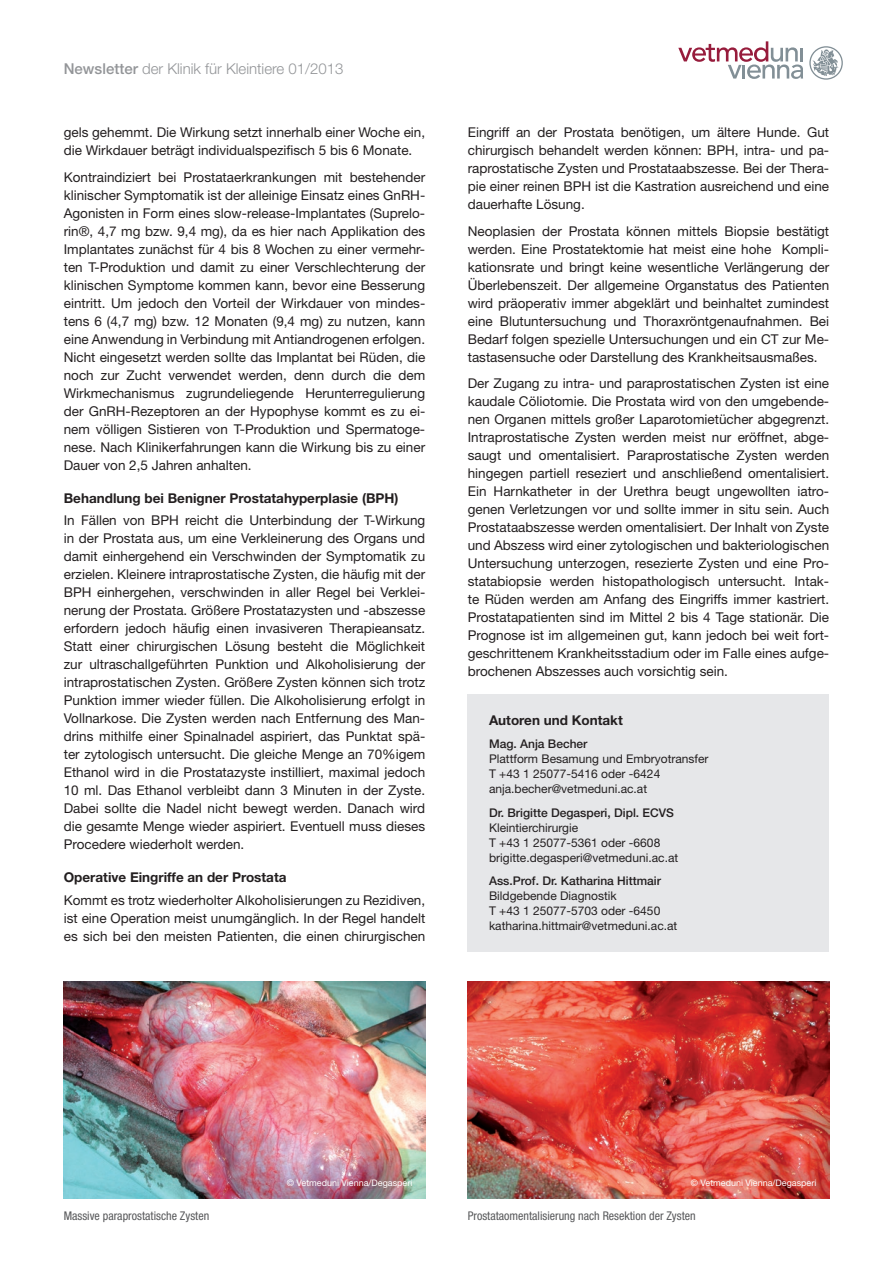
<style>
.page{position:relative;width:893px;height:1263px;background:#fff}
.page>*{position:absolute;margin:0;border:0;box-sizing:border-box;transform-origin:0 0}
.t1{font:300 15px "Helvetica Neue LT Pro";color:#939598}
.t2{font:13.5px/18px "Helvetica Neue LT Pro";color:#231f20;text-align:justify}
.t3{font:700 13.5px "Helvetica Neue LT Pro";color:#231f20}
.t4{font:12px/15px "Helvetica Neue LT Pro";color:#231f20}
.t5{font:condensed 12px "Helvetica Neue LT Pro";color:#57585a}
.t6{font:500 12px "Helvetica Neue LT Pro";color:#231f20}
.t7{font:9px "Helvetica Neue LT Pro";color:#fff}
.s1{font-weight:500}
</style>
<div class="page">
<svg style="left:678px;top:41px;width:125px;height:38px"></svg>
<svg style="left:809px;top:46px;width:34px;height:34px"></svg>
<div style="left:468px;top:694px;width:361px;height:257px;background:#e6e7e9"></div>
<img style="left:468px;top:982px;width:361px;height:216px">
<img style="left:64px;top:982px;width:361px;height:216px">
<p class="t1" style="left:64px;top:60px;width:281px"><span class="s1">Newsletter</span> der Klinik für Kleintiere 01/2013</p>
<p class="t2" style="left:64px;top:123px;width:363px">gels gehemmt. Die Wirkung setzt innerhalb einer Woche ein, die Wirkdauer beträgt individualspezifisch 5 bis 6 Monate.</p>
<p class="t2" style="left:64px;top:168px;width:363px">Kontraindiziert bei Prostataerkrankungen mit bestehender klinischer Symptomatik ist der alleinige Einsatz eines GnRH-Agonisten in Form eines slow-release-Implantates (Suprelo&shy;rin®, 4,7 mg bzw. 9,4 mg), da es hier nach Applikation des Implantates zunächst für 4 bis 8 Wochen zu einer vermehr&shy;ten T-Produktion und damit zu einer Verschlechterung der klinischen Symptome kommen kann, bevor eine Besserung eintritt. Um jedoch den Vorteil der Wirkdauer von mindes&shy;tens 6 (4,7 mg) bzw. 12 Monaten (9,4 mg) zu nutzen, kann eine Anwendung in Verbindung mit Antiandrogenen erfolgen.<br>Nicht eingesetzt werden sollte das Implantat bei Rüden, die noch zur Zucht verwendet werden, denn durch die dem Wirkmechanismus zugrundeliegende Herunterregulierung der GnRH-Rezeptoren an der Hypophyse kommt es zu ei&shy;nem völligen Sistieren von T-Produktion und Spermatoge&shy;nese. Nach Klinikerfahrungen kann die Wirkung bis zu einer Dauer von 2,5 Jahren anhalten.</p>
<p class="t3" style="left:64px;top:489px;width:336px">Behandlung bei Benigner Prostatahyperplasie (BPH)</p>
<p class="t2" style="left:64px;top:511px;width:363px">In Fällen von BPH reicht die Unterbindung der T-Wirkung in der Prostata aus, um eine Verkleinerung des Organs und damit einhergehend ein Verschwinden der Symptomatik zu erzielen. Kleinere intraprostatische Zysten, die häufig mit der BPH einhergehen, verschwinden in aller Regel bei Verklei&shy;nerung der Prostata. Größere Prostatazysten und -abszesse erfordern jedoch häufig einen invasiveren Therapieansatz.<br>Statt einer chirurgischen Lösung besteht die Möglichkeit zur ultraschallgeführten Punktion und Alkoholisierung der intraprostatischen Zysten. Größere Zysten können sich trotz Punktion immer wieder füllen. Die Alkoholisierung erfolgt in Vollnarkose. Die Zysten werden nach Entfernung des Man&shy;drins mithilfe einer Spinalnadel aspiriert, das Punktat spä&shy;ter zytologisch untersucht. Die gleiche Menge an 70%igem Ethanol wird in die Prostatazyste instilliert, maximal jedoch 10 ml. Das Ethanol verbleibt dann 3 Minuten in der Zyste.<br>Dabei sollte die Nadel nicht bewegt werden. Danach wird die gesamte Menge wieder aspiriert. Eventuell muss dieses Procedere wiederholt werden.</p>
<p class="t3" style="left:64px;top:869px;width:224px">Operative Eingriffe an der Prostata</p>
<p class="t2" style="left:64px;top:890px;width:363px">Kommt es trotz wiederholter Alkoholisierungen zu Rezidiven, ist eine Operation meist unumgänglich. In der Regel handelt es sich bei den meisten Patienten, die einen chirurgischen</p>
<p class="t2" style="left:468px;top:123px;width:363px">Eingriff an der Prostata benötigen, um ältere Hunde. Gut chirurgisch behandelt werden können: BPH, intra- und pa&shy;raprostatische Zysten und Prostataabszesse. Bei der Thera&shy;pie einer reinen BPH ist die Kastration ausreichend und eine dauerhafte Lösung.</p>
<p class="t2" style="left:468px;top:221px;width:363px">Neoplasien der Prostata können mittels Biopsie bestätigt werden. Eine Prostatektomie hat meist eine hohe Kompli&shy;kationsrate und bringt keine wesentliche Verlängerung der Überlebenszeit. Der allgemeine Organstatus des Patienten wird präoperativ immer abgeklärt und beinhaltet zumindest eine Blutuntersuchung und Thoraxröntgenaufnahmen. Bei Bedarf folgen spezielle Untersuchungen und ein CT zur Me&shy;tastasensuche oder Darstellung des Krankheitsausmaßes.</p>
<p class="t2" style="left:468px;top:374px;width:363px">Der Zugang zu intra- und paraprostatischen Zysten ist eine kaudale Cöliotomie. Die Prostata wird von den umgebende&shy;nen Organen mittels großer Laparotomietücher abgegrenzt.<br>Intraprostatische Zysten werden meist nur eröffnet, abge&shy;saugt und omentalisiert. Paraprostatische Zysten werden hingegen partiell reseziert und anschließend omentalisiert.<br>Ein Harnkatheter in der Urethra beugt ungewollten iatro&shy;genen Verletzungen vor und sollte immer in situ sein. Auch Prostataabszesse werden omentalisiert. Der Inhalt von Zyste und Abszess wird einer zytologischen und bakteriologischen Untersuchung unterzogen, resezierte Zysten und eine Pro&shy;statabiopsie werden histopathologisch untersucht. Intak&shy;te Rüden werden am Anfang des Eingriffs immer kastriert.<br>Prostatapatienten sind im Mittel 2 bis 4 Tage stationär. Die Prognose ist im allgemeinen gut, kann jedoch bei weit fort&shy;geschrittenem Krankheitsstadium oder im Falle eines aufge&shy;brochenen Abszesses auch vorsichtig sein.</p>
<p class="t3" style="left:489px;top:711px;width:135px">Autoren und Kontakt</p>
<p class="t6" style="left:489px;top:737px;width:100px">Mag. Anja Becher</p>
<p class="t4" style="left:489px;top:751px;width:221px">Plattform Besamung und Embryotransfer<br>T +43 1 25077-5416 oder -6424 anja.becher@vetmeduni.ac.at</p>
<p class="t6" style="left:489px;top:805px;width:186px">Dr. Brigitte Degasperi, Dipl. ECVS</p>
<p class="t4" style="left:489px;top:820px;width:191px">Kleintierchirurgie<br>T +43 1 25077-5361 oder -6608 brigitte.degasperi@vetmeduni.ac.at</p>
<p class="t6" style="left:489px;top:874px;width:174px">Ass.Prof. Dr. Katharina Hittmair</p>
<p class="t4" style="left:489px;top:888px;width:190px">Bildgebende Diagnostik<br>T +43 1 25077-5703 oder -6450 katharina.hittmair@vetmeduni.ac.at</p>
<p class="t5" style="left:64px;top:1208px;width:147px">Massive paraprostatische Zysten</p>
<p class="t7" style="left:287px;top:1177px;width:127px">© Vetmeduni Vienna/Degasperi</p>
<p class="t7" style="left:691px;top:1177px;width:127px">© Vetmeduni Vienna/Degasperi</p>
<p class="t5" style="left:468px;top:1208px;width:229px">Prostataomentalisierung nach Resektion der Zysten</p>
</div>
